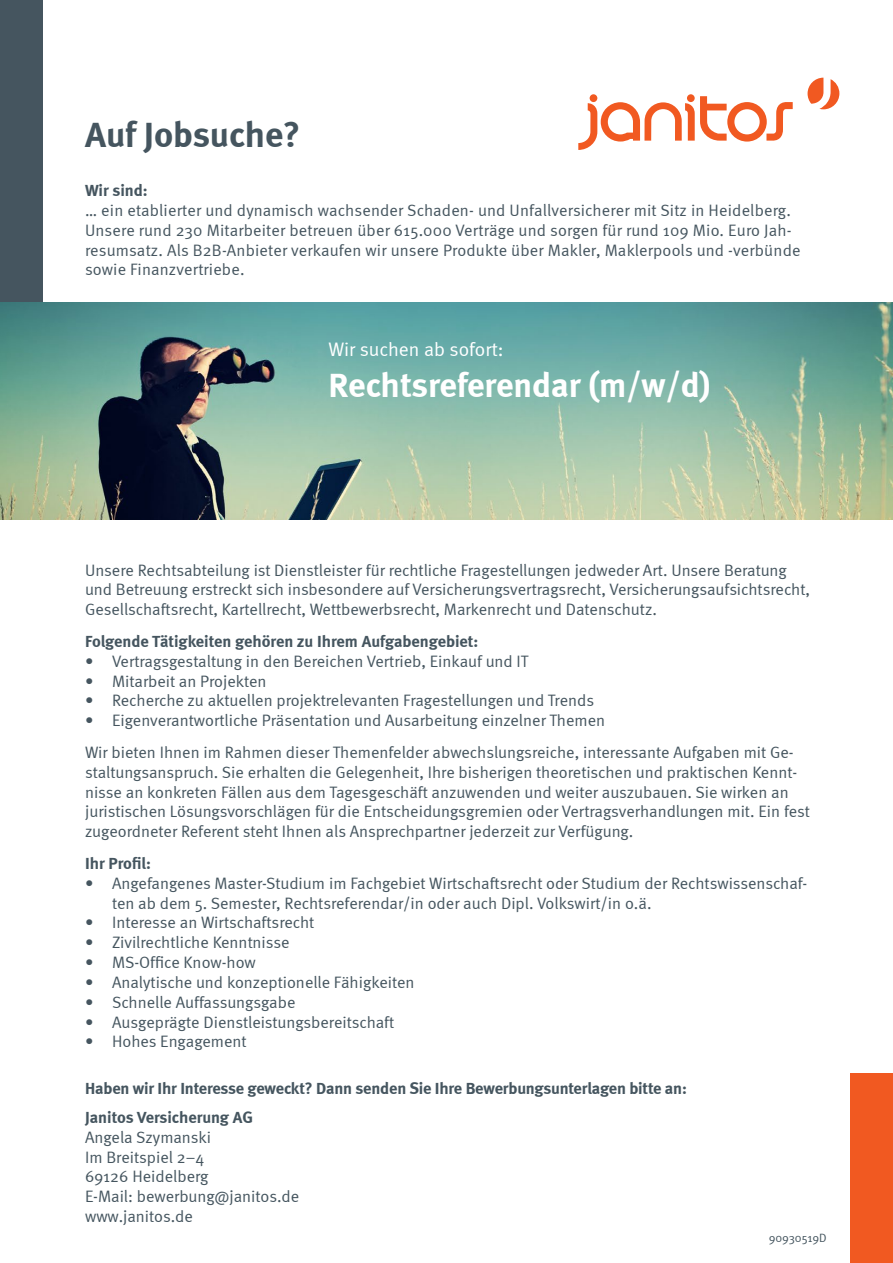
<style>
.page{position:relative;width:893px;height:1263px;background:#fff}
.page>*{position:absolute;margin:0;border:0;box-sizing:border-box;transform-origin:0 0}
.t1{font:700 36px "Meta";color:#45555f}
.t2{font:700 34.5px "Meta";color:#fff}
.t3{font:19.5px "Meta Normal";color:#fff}
.t4{font:16.5px/19.8px "Meta Normal";color:#45555f}
.t5{font:700 16.5px "Meta";letter-spacing:-.01em;color:#45555f}
.t6{font:12px "Meta Normal";letter-spacing:-.005em;color:#45555f}
</style>
<div class="page">
<div style="left:0;top:0;width:43px;height:421px;background:#45555f"></div>
<img style="left:0;top:303px;width:893px;height:217px">
<div style="left:850px;top:1073px;width:43px;height:190px;background:#f15921"></div>
<svg style="left:578px;top:94px;width:215px;height:56px"></svg>
<svg style="left:807px;top:78px;width:32px;height:31px"></svg>
<p class="t1" style="left:85px;top:113px;width:217px">Auf Jobsuche?</p>
<p class="t5" style="left:85px;top:181px;width:64px">Wir sind:</p>
<p class="t4" style="left:85px;top:200px;width:717px">… ein etablierter und dynamisch wachsender Schaden- und Unfallversicherer mit Sitz in Heidelberg.<br>Unsere rund 230 Mitarbeiter betreuen über 615.000 Verträge und sorgen für rund 109 Mio. Euro Jah&shy;resumsatz. Als B2B-Anbieter verkaufen wir unsere Produkte über Makler, Maklerpools und -verbünde sowie Finanzvertriebe.</p>
<p class="t3" style="left:328px;top:338px;width:177px">Wir suchen ab sofort:</p>
<p class="t2" style="left:328px;top:365px;width:383px">Rechtsreferendar (m/w/d)</p>
<p class="t4" style="left:85px;top:560px;width:727px">Unsere Rechtsabteilung ist Dienstleister für rechtliche Fragestellungen jedweder Art. Unsere Beratung und Betreuung erstreckt sich insbesondere auf Versicherungsvertragsrecht, Versicherungsaufsichtsrecht,<br>Gesellschaftsrecht, Kartellrecht, Wettbewerbsrecht, Markenrecht und Datenschutz.</p>
<p class="t5" style="left:85px;top:631px;width:395px">Folgende Tätigkeiten gehören zu Ihrem Aufgabengebiet:</p>
<p class="t4" style="left:85px;top:651px;width:445px">• Vertragsgestaltung in den Bereichen Vertrieb, Einkauf und IT</p>
<p class="t4" style="left:85px;top:671px;width:183px">• Mitarbeit an Projekten</p>
<p class="t4" style="left:85px;top:691px;width:511px">• Recherche zu aktuellen projektrelevanten Fragestellungen und Trends</p>
<p class="t4" style="left:85px;top:710px;width:522px">• Eigenverantwortliche Präsentation und Ausarbeitung einzelner Themen</p>
<p class="t4" style="left:85px;top:742px;width:726px">Wir bieten Ihnen im Rahmen dieser Themenfelder abwechslungsreiche, interessante Aufgaben mit Ge&shy;staltungsanspruch. Sie erhalten die Gelegenheit, Ihre bisherigen theoretischen und praktischen Kennt&shy;nisse an konkreten Fällen aus dem Tagesgeschäft anzuwenden und weiter auszubauen. Sie wirken an juristischen Lösungsvorschlägen für die Entscheidungsgremien oder Vertragsverhandlungen mit. Ein fest zugeordneter Referent steht Ihnen als Ansprechpartner jederzeit zur Verfügung.</p>
<p class="t5" style="left:85px;top:853px;width:67px">Ihr Profil:</p>
<p class="t4" style="left:112px;top:873px;width:697px;text-indent:-27px">• Angefangenes Master-Studium im Fachgebiet Wirtschaftsrecht oder Studium der Rechtswissenschaf&shy;ten ab dem 5. Semester, Rechtsreferendar/in oder auch Dipl. Volkswirt/in o.ä.</p>
<p class="t4" style="left:85px;top:913px;width:231px">• Interesse an Wirtschaftsrecht</p>
<p class="t4" style="left:85px;top:932px;width:206px">• Zivilrechtliche Kenntnisse</p>
<p class="t4" style="left:85px;top:952px;width:172px">• MS-Office Know-how</p>
<p class="t4" style="left:85px;top:972px;width:331px">• Analytische und konzeptionelle Fähigkeiten</p>
<p class="t4" style="left:85px;top:992px;width:212px">• Schnelle Auffassungsgabe</p>
<p class="t4" style="left:85px;top:1012px;width:311px">• Ausgeprägte Dienstleistungsbereitschaft</p>
<p class="t4" style="left:85px;top:1031px;width:163px">• Hohes Engagement</p>
<p class="t5" style="left:85px;top:1078px;width:603px">Haben wir Ihr Interesse geweckt? Dann senden Sie Ihre Bewerbungsunterlagen bitte an:</p>
<p class="t5" style="left:85px;top:1107px;width:169px">Janitos Versicherung AG</p>
<p class="t4" style="left:85px;top:1127px;width:128px">Angela Szymanski</p>
<p class="t4" style="left:85px;top:1147px;width:121px">Im Breitspiel 2–4</p>
<p class="t4" style="left:85px;top:1166px;width:125px">69126 Heidelberg</p>
<p class="t4" style="left:85px;top:1186px;width:216px">E-Mail: bewerbung@janitos.de</p>
<p class="t4" style="left:85px;top:1206px;width:109px">www.janitos.de</p>
<p class="t6" style="left:769px;top:1230px;width:59px">90930519D</p>
</div>
